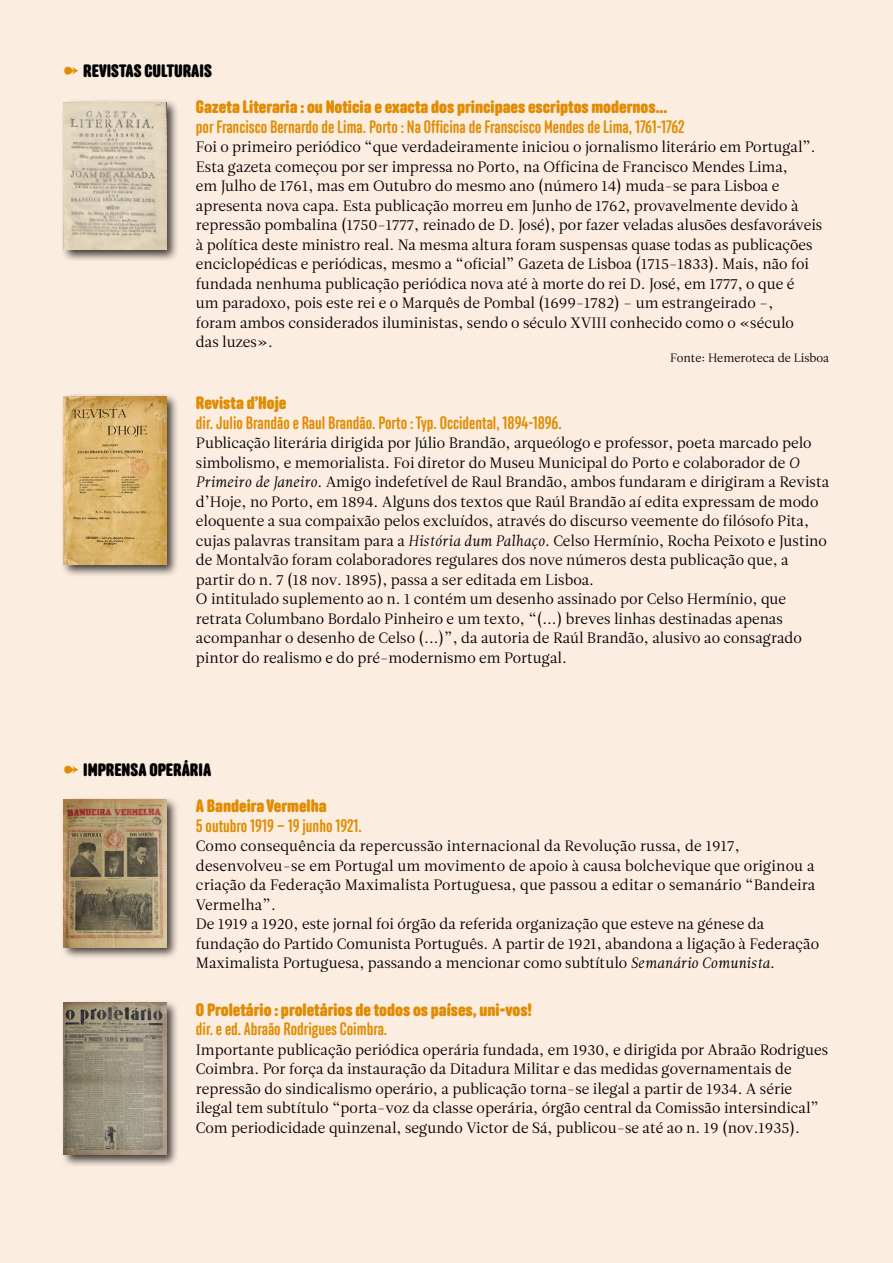
<style>
.page{position:relative;width:893px;height:1263px;background:#fcede1}
.page>*{position:absolute;margin:0;border:0;box-sizing:border-box;transform-origin:0 0}
.t1{font:500 18px "Anchor";color:#e08c03}
.t2{font:700 18px/36.5px "Anchor";color:#e08c03}
.t3{font:15px/19.5px "Leitura Roman 1";color:#000}
.t4{font:12px "Leitura Roman 1";color:#000}
.s1{font-size:15.15px}
.s2{color:#000}
.s3{font-family:"Leitura Italic 1"}
</style>
<div class="page">
<div style="left:60px;top:392px;width:118px;height:185px;background:#000;opacity:.75"></div>
<img style="left:64px;top:396px;width:102px;height:168px">
<div style="left:60px;top:98px;width:118px;height:164px;background:#000;opacity:.75"></div>
<img style="left:64px;top:102px;width:102px;height:148px">
<div style="left:60px;top:796px;width:118px;height:164px;background:#000;opacity:.75"></div>
<img style="left:64px;top:800px;width:102px;height:147px">
<div style="left:60px;top:999px;width:118px;height:168px;background:#000;opacity:.75"></div>
<img style="left:64px;top:1003px;width:102px;height:152px">
<p class="t2" style="left:196px;top:52px;width:473px;text-indent:-132px"><span class="s1">D</span> <span class="s2">REVISTAS CULTURAIS<br></span>Gazeta Literaria : ou Noticia e exacta dos principaes escriptos modernos...</p>
<p class="t1" style="left:196px;top:116px;width:490px">por Francisco Bernardo de Lima. Porto : Na Officina de Franscisco Mendes de Lima, 1761-1762</p>
<p class="t3" style="left:196px;top:137px;width:628px">Foi o primeiro periódico “que verdadeiramente iniciou o jornalismo literário em Portugal”.<br>Esta gazeta começou por ser impressa no Porto, na Officina de Francisco Mendes Lima,<br>em Julho de 1761, mas em Outubro do mesmo ano (número 14) muda-se para Lisboa e apresenta nova capa. Esta publicação morreu em Junho de 1762, provavelmente devido à repressão pombalina (1750-1777, reinado de D. José), por fazer veladas alusões desfavoráveis à política deste ministro real. Na mesma altura foram suspensas quase todas as publicações enciclopédicas e periódicas, mesmo a “oficial” Gazeta de Lisboa (1715-1833). Mais, não foi fundada nenhuma publicação periódica nova até à morte do rei D. José, em 1777, o que é<br>um paradoxo, pois este rei e o Marquês de Pombal (1699-1782) – um estrangeirado –,<br>foram ambos considerados iluministas, sendo o século XVIII conhecido como o «século<br>das luzes».</p>
<p class="t4" style="left:670px;top:350px;width:161px">Fonte: Hemeroteca de Lisboa</p>
<p class="t2" style="left:196px;top:385px;width:92px">Revista d’Hoje</p>
<p class="t1" style="left:196px;top:412px;width:367px">dir. Julio Brandão e Raul Brandão. Porto : Typ. Occidental, 1894-1896.</p>
<p class="t3" style="left:196px;top:433px;width:635px">Publicação literária dirigida por Júlio Brandão, arqueólogo e professor, poeta marcado pelo simbolismo, e memorialista. Foi diretor do Museu Municipal do Porto e colaborador de <span class="s3">O Primeiro de Janeiro</span>. Amigo indefetível de Raul Brandão, ambos fundaram e dirigiram a Revista d’Hoje, no Porto, em 1894. Alguns dos textos que Raúl Brandão aí edita expressam de modo eloquente a sua compaixão pelos excluídos, através do discurso veemente do filósofo Pita, cujas palavras transitam para a <span class="s3">História dum Palhaço</span>. Celso Hermínio, Rocha Peixoto e Justino de Montalvão foram colaboradores regulares dos nove números desta publicação que, a partir do n. 7 (18 nov. 1895), passa a ser editada em Lisboa.<br>O intitulado suplemento ao n. 1 contém um desenho assinado por Celso Hermínio, que retrata Columbano Bordalo Pinheiro e um texto, “(...) breves linhas destinadas apenas acompanhar o desenho de Celso (...)”, da autoria de Raúl Brandão, alusivo ao consagrado pintor do realismo e do pré-modernismo em Portugal.</p>
<p class="t2" style="left:196px;top:751px;width:132px;text-indent:-132px"><span class="s1">D</span> <span class="s2">IMPRENSA OPERÁRIA<br></span>A Bandeira Vermelha</p>
<p class="t1" style="left:196px;top:815px;width:168px">5 outubro 1919 – 19 junho 1921.</p>
<p class="t3" style="left:196px;top:836px;width:625px">Como consequência da repercussão internacional da Revolução russa, de 1917, desenvolveu‑ se em Portugal um movimento de apoio à causa bolchevique que originou a criação da Federação Maximalista Portuguesa, que passou a editar o semanário “Bandeira Vermelha”.<br>De 1919 a 1920, este jornal foi órgão da referida organização que esteve na génese da fundação do Partido Comunista Português. A partir de 1921, abandona a ligação à Federação Maximalista Portuguesa, passando a mencionar como subtítulo <span class="s3">Semanário Comunista</span>.</p>
<p class="t2" style="left:196px;top:991px;width:338px">O Proletário : proletários de todos os países, uni-vos!</p>
<p class="t1" style="left:196px;top:1018px;width:193px">dir. e ed. Abraão Rodrigues Coimbra.</p>
<p class="t3" style="left:196px;top:1040px;width:634px">Importante publicação periódica operária fundada, em 1930, e dirigida por Abraão Rodrigues Coimbra. Por força da instauração da Ditadura Militar e das medidas governamentais de repressão do sindicalismo operário, a publicação torna-se ilegal a partir de 1934. A série ilegal tem subtítulo “porta-voz da classe operária, órgão central da Comissão intersindical” Com periodicidade quinzenal, segundo Victor de Sá, publicou-se até ao n. 19 (nov.1935).</p>
</div>
